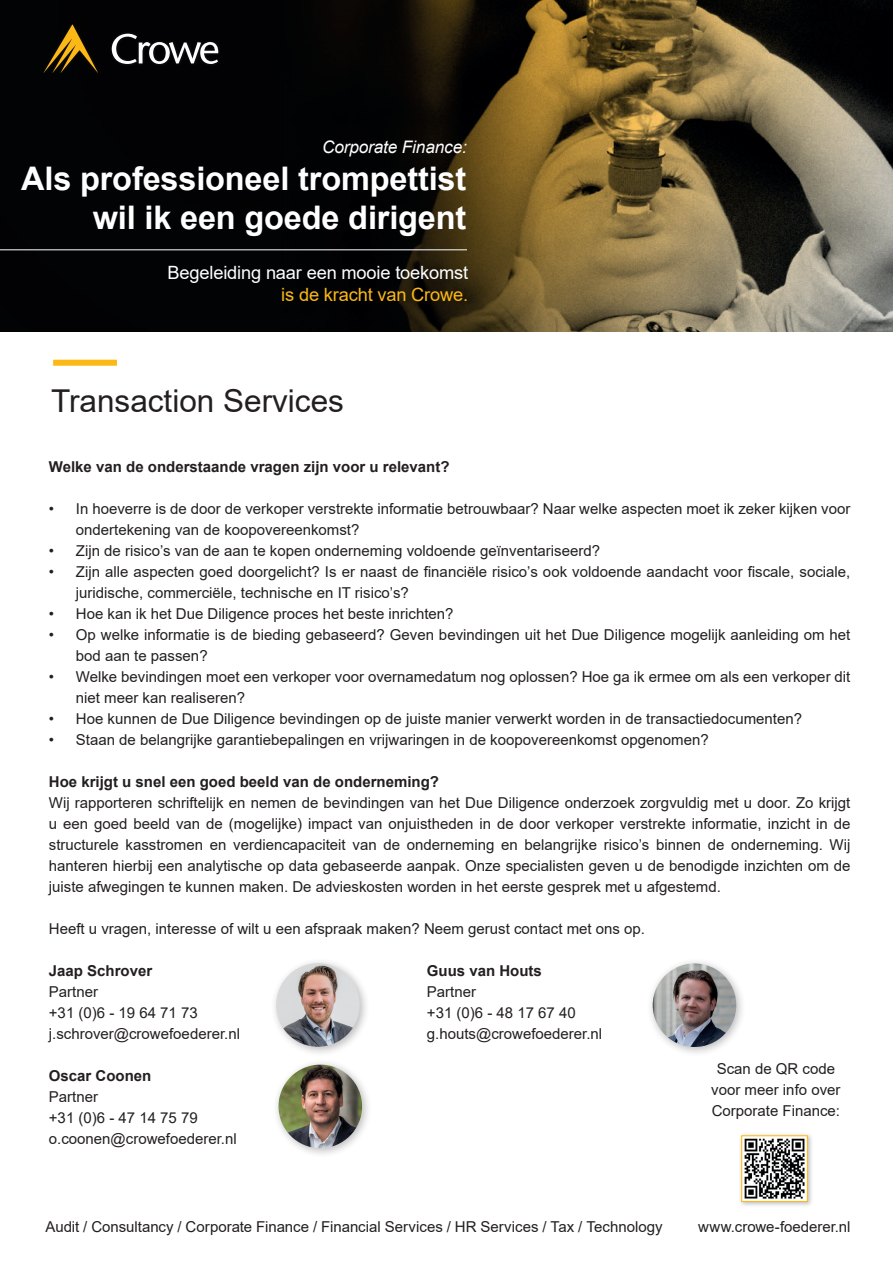
<style>
.page{position:relative;width:893px;height:1263px;background:#fff}
.page>*{position:absolute;margin:0;border:0;box-sizing:border-box;transform-origin:0 0}
.t1{font:700 32.55px/39px "Arial";letter-spacing:-.005em;color:#fff;text-align:right}
.t2{font:31.5px "Arial";color:#231f20}
.t3{font:18.3px "Arial";letter-spacing:-.01em;color:#fff}
.t4{font:18.3px "Arial";letter-spacing:-.01em;color:#fcb814}
.t5{font:italic 17.25px "Arial";letter-spacing:-.01em;color:#fff}
.t6{font:15px/21px "Arial";color:#231f20}
.t7{font:700 15px "Arial";color:#231f20}
</style>
<div class="page">
<img style="left:0;top:0;width:893px;height:332px">
<hr style="left:0;top:249px;width:467px;height:1px;background:#fff">
<div style="left:41px;top:22px;width:180px;height:54px;background:#020204"></div>
<svg style="left:112px;top:34px;width:107px;height:30px"></svg>
<svg style="left:43px;top:24px;width:55px;height:49px"></svg>
<div style="left:53px;top:360px;width:64px;height:6px;background:#fcb814"></div>
<div style="left:270px;top:957px;width:100px;height:100px;background:#231f20;opacity:.3"></div>
<img style="left:276px;top:963px;width:84px;height:84px;border-radius:42px">
<div style="left:647px;top:957px;width:99px;height:100px;background:#231f20;opacity:.3"></div>
<img style="left:653px;top:963px;width:83px;height:84px;border-radius:42px">
<div style="left:272px;top:1058px;width:100px;height:100px;background:#231f20;opacity:.3"></div>
<img style="left:279px;top:1064px;width:83px;height:84px;border-radius:42px">
<div style="left:738px;top:1132px;width:76px;height:76px;background:#231f20;opacity:.3"></div>
<img style="left:743px;top:1137px;width:63px;height:63px">
<div style="left:741px;top:1135px;width:67px;height:67px;border:1px solid #fcb814"></div>
<p class="t5" style="left:322px;top:136px;width:146px">Corporate Finance:</p>
<h1 class="t1" style="left:21px;top:160px;width:447px">Als professioneel trompettist wil ik een goede dirigent</h1>
<p class="t3" style="left:168px;top:260px;width:302px">Begeleiding naar een mooie toekomst</p>
<p class="t4" style="left:281px;top:282px;width:188px">is de kracht van Crowe.</p>
<h2 class="t2" style="left:51px;top:379px;width:294px">Transaction Services</h2>
<p class="t7" style="left:49px;top:456px;width:402px">Welke van de onderstaande vragen zijn voor u relevant?</p>
<p class="t6" style="left:76px;top:498px;width:776px;text-indent:-27px">• In hoeverre is de door de verkoper verstrekte informatie betrouwbaar? Naar welke aspecten moet ik zeker kijken voor ondertekening van de koopovereenkomst?</p>
<p class="t6" style="left:49px;top:540px;width:553px">• Zijn de risico’s van de aan te kopen onderneming voldoende geïnventariseerd?</p>
<p class="t6" style="left:76px;top:561px;width:776px;text-indent:-27px">• Zijn alle aspecten goed doorgelicht? Is er naast de financiële risico’s ook voldoende aandacht voor fiscale, sociale, juridische, commerciële, technische en IT risico’s?</p>
<p class="t6" style="left:49px;top:603px;width:406px">• Hoe kan ik het Due Diligence proces het beste inrichten?</p>
<p class="t6" style="left:76px;top:624px;width:776px;text-indent:-27px">• Op welke informatie is de bieding gebaseerd? Geven bevindingen uit het Due Diligence mogelijk aanleiding om het bod aan te passen?</p>
<p class="t6" style="left:76px;top:666px;width:776px;text-indent:-27px">• Welke bevindingen moet een verkoper voor overnamedatum nog oplossen? Hoe ga ik ermee om als een verkoper dit niet meer kan realiseren?</p>
<p class="t6" style="left:49px;top:708px;width:755px">• Hoe kunnen de Due Diligence bevindingen op de juiste manier verwerkt worden in de transactiedocumenten?</p>
<p class="t6" style="left:49px;top:729px;width:661px">• Staan de belangrijke garantiebepalingen en vrijwaringen in de koopovereenkomst opgenomen?</p>
<p class="t7" style="left:49px;top:771px;width:392px">Hoe krijgt u snel een goed beeld van de onderneming?</p>
<p class="t6" style="left:49px;top:792px;width:803px;text-align:justify">Wij rapporteren schriftelijk en nemen de bevindingen van het Due Diligence onderzoek zorgvuldig met u door. Zo krijgt u een goed beeld van de (mogelijke) impact van onjuistheden in de door verkoper verstrekte informatie, inzicht in de structurele kasstromen en verdiencapaciteit van de onderneming en belangrijke risico’s binnen de onderneming. Wij hanteren hierbij een analytische op data gebaseerde aanpak. Onze specialisten geven u de benodigde inzichten om de juiste afwegingen te kunnen maken. De advieskosten worden in het eerste gesprek met u afgestemd.</p>
<p class="t6" style="left:49px;top:918px;width:598px">Heeft u vragen, interesse of wilt u een afspraak maken? Neem gerust contact met ons op.</p>
<p class="t7" style="left:49px;top:960px;width:105px">Jaap Schrover</p>
<p class="t7" style="left:427px;top:960px;width:117px">Guus van Houts</p>
<p class="t6" style="left:49px;top:981px;width:51px">Partner</p>
<p class="t6" style="left:427px;top:981px;width:51px">Partner</p>
<p class="t6" style="left:49px;top:1002px;width:150px">+31 (0)6 - 19 64 71 73</p>
<p class="t6" style="left:427px;top:1002px;width:150px">+31 (0)6 - 48 17 67 40</p>
<p class="t6" style="left:49px;top:1023px;width:193px">j.schrover@crowefoederer.nl</p>
<p class="t6" style="left:427px;top:1023px;width:177px">g.houts@crowefoederer.nl</p>
<p class="t7" style="left:49px;top:1065px;width:104px">Oscar Coonen</p>
<p class="t6" style="left:49px;top:1086px;width:189px">Partner<br>+31 (0)6 - 47 14 75 79 o.coonen@crowefoederer.nl</p>
<p class="t6" style="left:711px;top:1058px;width:131px;text-align:center">Scan de QR code voor meer info over<br>Corporate Finance:</p>
<p class="t6" style="left:46px;top:1216px;width:619px">Audit / Consultancy / Corporate Finance / Financial Services / HR Services / Tax / Technology</p>
<p class="t6" style="left:698px;top:1216px;width:154px">www.crowe-foederer.nl</p>
</div>
